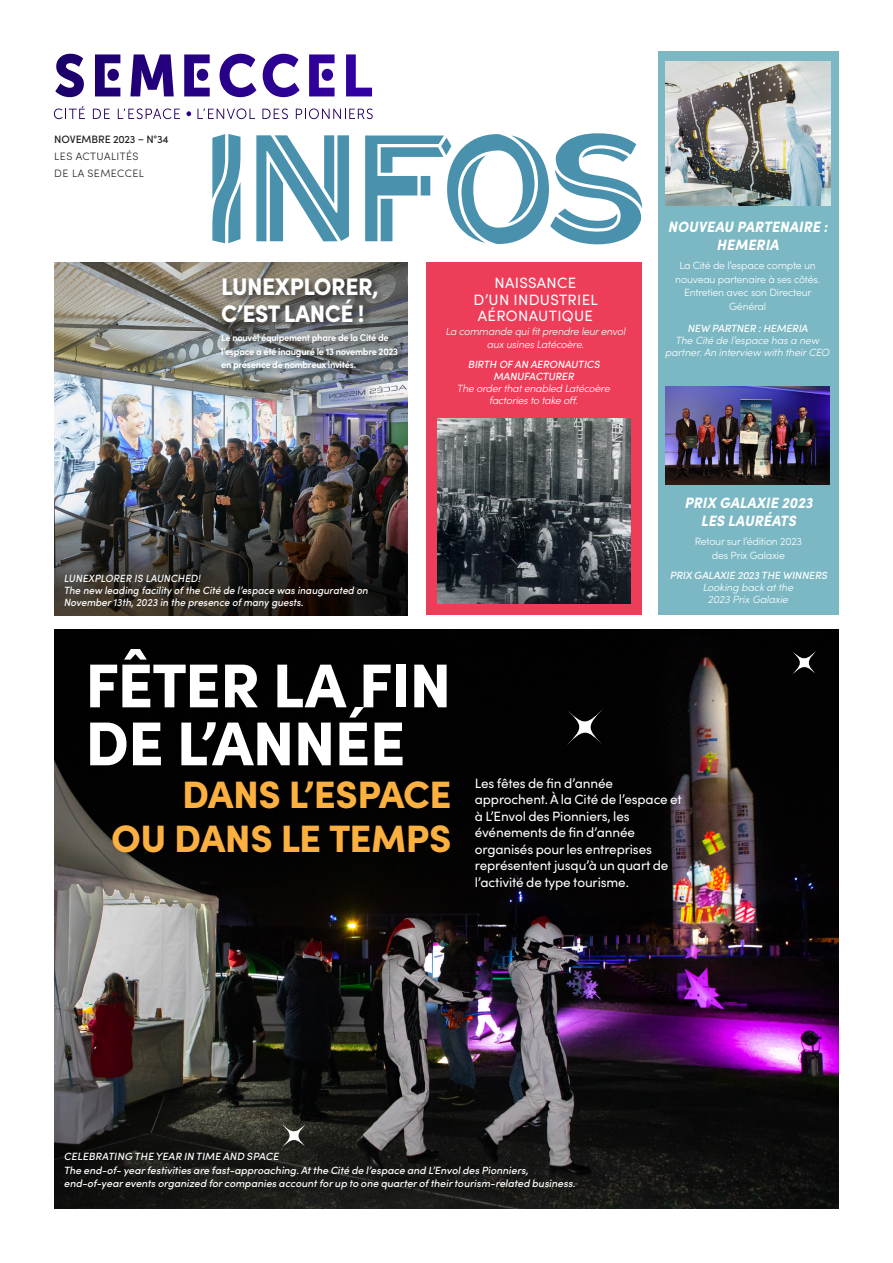
<style>
.page{position:relative;width:893px;height:1263px;background:#fff}
.page>*{position:absolute;margin:0;border:0;box-sizing:border-box;transform-origin:0 0}
.t1{font:900 61.95px "Sofia Pro";letter-spacing:-.015em;color:#fff}
.t2{font:900 38.25px "Sofia Pro";letter-spacing:-.015em;color:#fbb03f}
.t3{font:900 24px/27px "Sofia Pro";letter-spacing:-.02em;color:#fff;scale:.95 1}
.t4{font:italic 900 15px/18px "Sofia Pro";color:#fff;text-align:center;scale:.93 1}
.t5{font:15px/16.5px "Sofia Pro";letter-spacing:.02em;color:#fff;text-align:center}
.t6{font:13.5px/16.5px "Sofia Pro";letter-spacing:-.01em;color:#fff}
.t7{font:300 10.65px/17.1px "Sofia Pro";letter-spacing:.04em;color:#231f20}
.t8{font:italic 500 10.5px/13.5px "Sofia Pro";color:#fff}
.t9{font:italic 300 10.5px/12px "Sofia Pro";letter-spacing:-.01em;color:#fff;text-align:center}
.t10{font:italic 500 10.5px/12px "Sofia Pro";color:#fff;scale:.95 1}
.t11{font:300 10.5px/13.5px "Sofia Pro";letter-spacing:-.02em;color:#fff;text-align:center}
.t12{font:italic 300 10.5px/13.5px "Sofia Pro";color:#fff;text-align:center}
.t13{font:700 9.75px/13.5px "Sofia Pro";letter-spacing:-.03em;color:#fff;scale:.95 1}
.s1{font-weight:500}
</style>
<div class="page">
<img style="left:54px;top:629px;width:785px;height:580px">
<img style="left:54px;top:262px;width:354px;height:353px">
<svg style="left:54px;top:504px;width:352px;height:111px;background:#322d29"></svg>
<svg style="left:212px;top:133px;width:430px;height:111px"></svg>
<svg style="left:55px;top:54px;width:29px;height:43px"></svg>
<svg style="left:130px;top:54px;width:44px;height:42px"></svg>
<svg style="left:220px;top:54px;width:36px;height:43px"></svg>
<svg style="left:263px;top:54px;width:37px;height:43px"></svg>
<svg style="left:346px;top:54px;width:26px;height:42px"></svg>
<svg style="left:95px;top:54px;width:25px;height:42px"></svg>
<svg style="left:184px;top:54px;width:26px;height:42px"></svg>
<svg style="left:309px;top:54px;width:26px;height:42px"></svg>
<svg style="left:54px;top:106px;width:31px;height:13px"></svg>
<svg style="left:93px;top:109px;width:17px;height:10px"></svg>
<svg style="left:118px;top:108px;width:62px;height:11px"></svg>
<svg style="left:197px;top:108px;width:58px;height:11px"></svg>
<svg style="left:262px;top:108px;width:26px;height:11px"></svg>
<svg style="left:296px;top:108px;width:77px;height:11px"></svg>
<svg style="left:186px;top:111px;width:5px;height:5px"></svg>
<div style="left:658px;top:51px;width:181px;height:564px;background:#7bb8c4"></div>
<div style="left:220px;top:276px;width:187px;height:103px;background:#231f20;opacity:.7"></div>
<img style="left:665px;top:62px;width:166px;height:143px">
<img style="left:665px;top:387px;width:165px;height:98px">
<div style="left:426px;top:262px;width:215px;height:353px;background:#ee3d58"></div>
<img style="left:437px;top:419px;width:193px;height:184px">
<svg style="left:562px;top:704px;width:45px;height:45px;background:#1b1b1b"></svg>
<svg style="left:276px;top:1118px;width:36px;height:35px"></svg>
<svg style="left:787px;top:645px;width:35px;height:35px"></svg>
<p class="t7" style="left:54px;top:130px;width:116px"><span class="s1">NOVEMBRE 2023 – N°34<br></span>LES ACTUALITÉS<br>DE LA SEMECCEL</p>
<p class="t3" style="left:221px;top:271px;width:167px">LUNEXPLORER,<br>C’EST LANCÉ !</p>
<p class="t13" style="left:221px;top:330px;width:188px">Le nouvel équipement phare de la Cité de l’espace a été inauguré le 13 novembre 2023 en présence de nombreux invités.</p>
<p class="t10" style="left:64px;top:572px;width:148px">LUNEXPLORER IS LAUNCHED!</p>
<p class="t10" style="left:64px;top:584px;width:324px">The new leading facility ofthe Cité de l’espace was inaugurated on<br>November13th,2023 in the presence ofmany guests.</p>
<p class="t5" style="left:474px;top:274px;width:126px">NAISSANCE<br>D’UN INDUSTRIEL<br>AÉRONAUTIQUE</p>
<p class="t12" style="left:445px;top:324px;width:184px">La commande quifitprendre leurenvol aux usinesLatécoère.</p>
<p class="t8" style="left:468px;top:358px;width:136px;line-height:12px;text-align:center">BIRTH OF AN AERONAUTICS<br>MANUFACTURER</p>
<p class="t9" style="left:457px;top:382px;width:154px">The order that enabled Latécoère factories to take off.</p>
<p class="t4" style="left:668px;top:216px;width:177px">NOUVEAU PARTENAIRE :<br>HEMERIA</p>
<p class="t11" style="left:675px;top:258px;width:146px">La Cité de l’espace compte un nouveau partenaire à ses côtés.<br>Entretien avec son Directeur<br>Général</p>
<p class="t8" style="left:687px;top:321px;width:124px">NEW PARTNER :HEMERIA</p>
<p class="t9" style="left:665px;top:334px;width:166px">The Cité de l’espace has a new partner. An interview with their CEO</p>
<p class="t4" style="left:684px;top:492px;width:143px">PRIX GALAXIE 2023<br>LES LAURÉATS</p>
<p class="t11" style="left:695px;top:534px;width:109px">Retour sur l’édition 2023 des Prix Galaxie</p>
<p class="t8" style="left:670px;top:568px;width:161px">PRIX GALAXIE 2023 THE WINNERS</p>
<p class="t9" style="left:703px;top:581px;width:92px">Looking back at the<br>2023 Prix Galaxie</p>
<p class="t1" style="left:85px;top:637px;width:368px">FÊTER LA FIN</p>
<p class="t1" style="left:85px;top:695px;width:322px">DE L’ANNÉE</p>
<p class="t2" style="left:182px;top:764px;width:271px">DANS L’ESPACE</p>
<p class="t2" style="left:111px;top:808px;width:342px">OU DANS LE TEMPS</p>
<p class="t6" style="left:475px;top:774px;width:209px">Les fêtes de fin d’année approchent. À la Cité de l’espace et à L’Envol des Pionniers, les événements de fin d’année organisés pour les entreprises représentent jusqu’à un quart de l’activité de type tourisme.</p>
<p class="t8" style="left:64px;top:1149px;width:515px">CELEBRATING THE YEAR IN TIME AND SPACE<br>The end-of- yearfestivities are fast-approaching.Atthe Cité de l’espace and L’Envoldes Pionniers, end-of-yearevents organized forcompanies accountforup to one quarteroftheirtourism-related business.</p>
</div>
